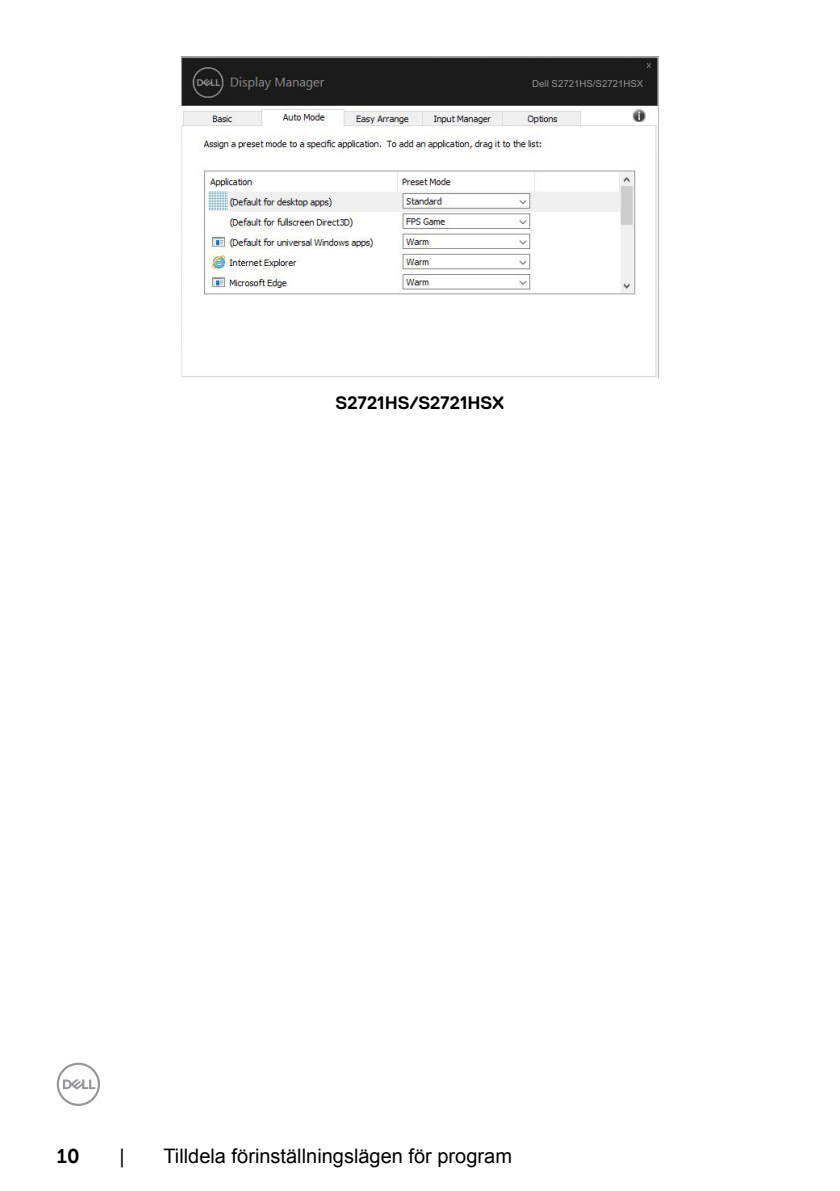
<style>
.page{position:relative;width:840px;height:1191px;background:#fff}
.page>*{position:absolute;margin:0;border:0;box-sizing:border-box;transform-origin:0 0}
.t1{font:20px "Arial";color:#000}
.t2{font:700 20px "Museo Sans For Dell";color:#000}
.t3{font:700 18px "Dell Replica";color:#000}
.t4{font:9.6px "Arial";color:#939393}
</style>
<div class="page">
<svg style="left:57px;top:1062px;width:43px;height:44px"></svg>
<img style="left:182px;top:57px;width:475px;height:320px">
<div style="left:539px;top:77px;width:104px;height:12px;background:#1b1b1b"></div>
<p class="t4" style="left:532px;top:78px;width:112px">Dell S2721HS/S2721HSX</p>
<p class="t3" style="left:335px;top:392px;width:170px">S2721HS/S2721HSX</p>
<p class="t2" style="left:57px;top:1144px;width:24px">10</p>
<p class="t1" style="left:120px;top:1142px;width:7px">|</p>
<p class="t1" style="left:163px;top:1142px;width:350px">Tilldela förinställningslägen för program</p>
</div>
